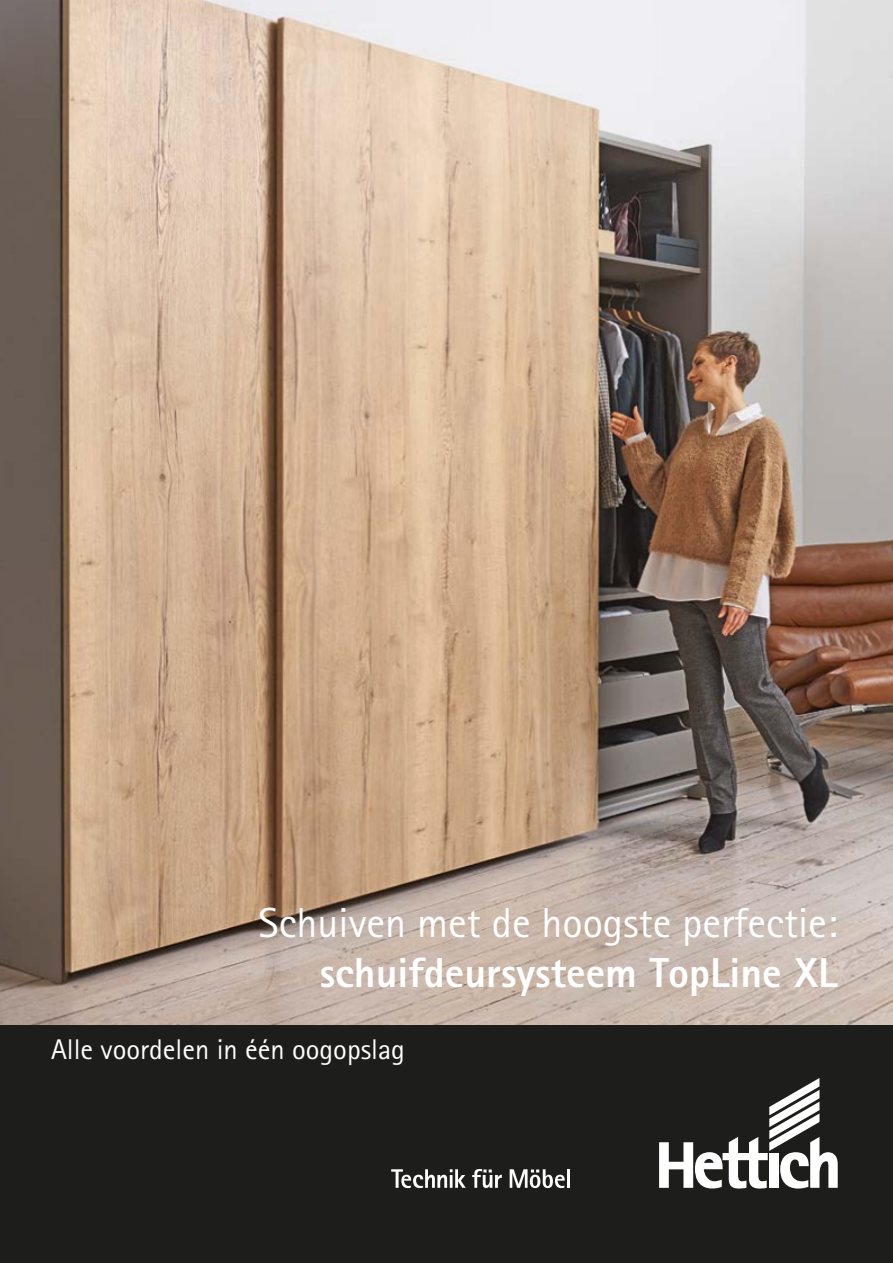
<style>
.page{position:relative;width:893px;height:1263px;background:#fff}
.page>*{position:absolute;margin:0;border:0;box-sizing:border-box;transform-origin:0 0}
.t1{font:42px "Rotis Sans Serif Pro Cyr";color:#fff}
.t2{font:800 42px "Rotis Sans Serif Pro Cyr";color:#fff}
.t3{font:28.5px "Rotis Sans Serif Pro Cyr";color:#fff}
</style>
<div class="page">
<div style="left:0;top:1025px;width:893px;height:238px;background:#1d1d1b"></div>
<img style="left:0;top:0;width:893px;height:1025px">
<svg style="left:391px;top:1169px;width:75px;height:19px"></svg>
<svg style="left:472px;top:1169px;width:30px;height:19px"></svg>
<svg style="left:510px;top:1169px;width:55px;height:19px"></svg>
<hr style="left:567px;top:1169px;width:3px;height:19px;background:#fff">
<svg style="left:659px;top:1078px;width:179px;height:111px"></svg>
<div style="left:769px;top:1153px;width:10px;height:35px;background:#fff"></div>
<p class="t1" style="left:259px;top:898px;width:581px">Schuiven met de hoogste perfectie:</p>
<p class="t2" style="left:320px;top:946px;width:519px">schuifdeursysteem TopLine XL</p>
<p class="t3" style="left:51px;top:1033px;width:355px">Alle voordelen in één oogopslag</p>
</div>
